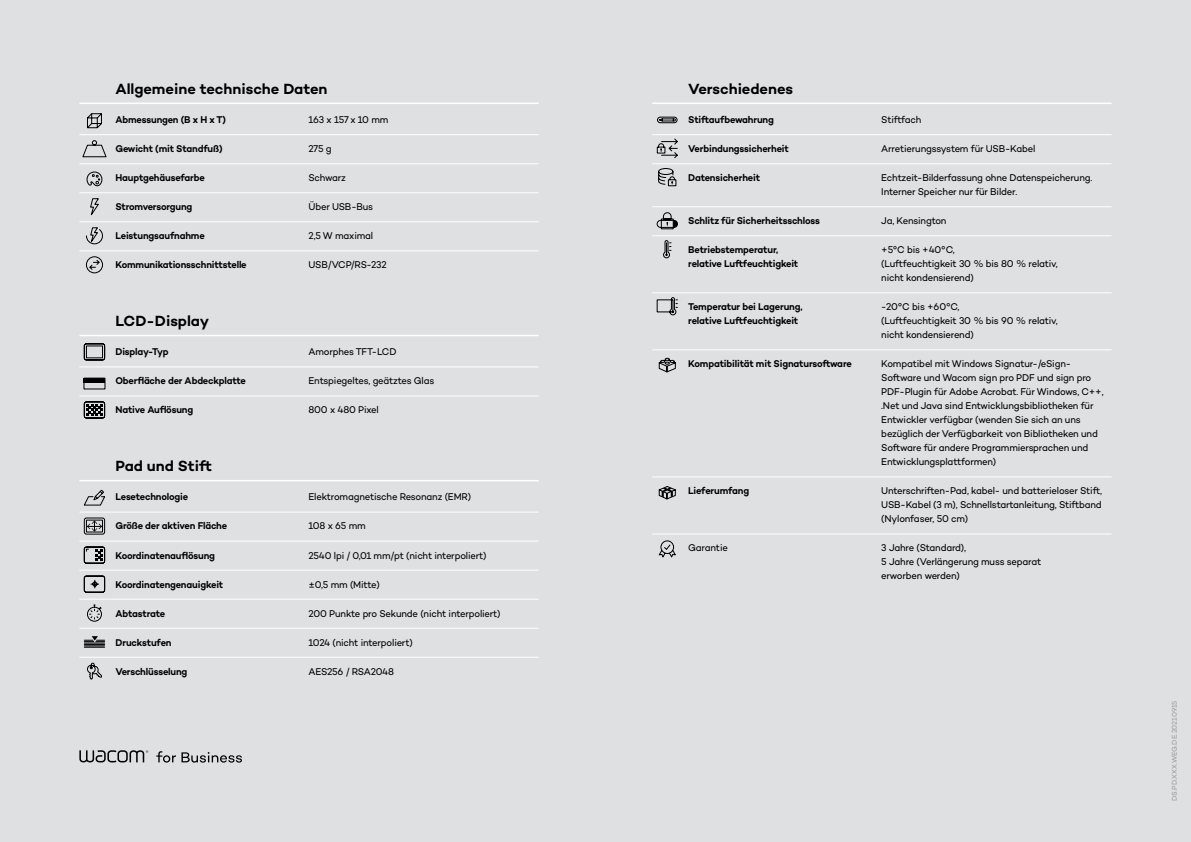
<style>
.page{position:relative;width:1191px;height:842px;background:#dee0e1}
.page>*{position:absolute;margin:0;border:0;box-sizing:border-box;transform-origin:0 0}
.t1{font:600 15px "Campton Wacom";letter-spacing:-.005em;color:#000}
.t2{font:10px/14px "Campton Wacom";letter-spacing:-.02em;color:#000;scale:.95 1}
.t3{font:600 10px "Campton Wacom";letter-spacing:-.015em;color:#000;scale:.95 1}
.t4{font:7px "Campton Wacom";color:#9b9d9d}
</style>
<div class="page">
<svg style="left:79px;top:750px;width:163px;height:13px"></svg>
<hr style="left:79px;top:103px;width:460px;height:1px;background:#fff">
<hr style="left:79px;top:134px;width:460px;height:1px;background:#fff">
<hr style="left:79px;top:163px;width:460px;height:1px;background:#fff">
<hr style="left:79px;top:192px;width:460px;height:1px;background:#fff">
<hr style="left:79px;top:221px;width:460px;height:1px;background:#fff">
<hr style="left:79px;top:251px;width:460px;height:1px;background:#fff">
<hr style="left:79px;top:335px;width:460px;height:1px;background:#fff">
<hr style="left:79px;top:367px;width:460px;height:1px;background:#fff">
<hr style="left:79px;top:396px;width:460px;height:1px;background:#fff">
<hr style="left:79px;top:480px;width:460px;height:1px;background:#fff">
<hr style="left:79px;top:512px;width:460px;height:1px;background:#fff">
<hr style="left:79px;top:541px;width:460px;height:1px;background:#fff">
<hr style="left:79px;top:570px;width:460px;height:1px;background:#fff">
<hr style="left:79px;top:599px;width:460px;height:1px;background:#fff">
<hr style="left:79px;top:628px;width:460px;height:1px;background:#fff">
<hr style="left:79px;top:657px;width:460px;height:1px;background:#fff">
<svg style="left:87px;top:113px;width:15px;height:16px"></svg>
<svg style="left:82px;top:140px;width:25px;height:18px"></svg>
<svg style="left:86px;top:171px;width:17px;height:16px"></svg>
<svg style="left:90px;top:198px;width:9px;height:18px"></svg>
<svg style="left:86px;top:227px;width:17px;height:18px"></svg>
<svg style="left:86px;top:256px;width:17px;height:18px"></svg>
<svg style="left:84px;top:343px;width:21px;height:18px"></svg>
<hr style="left:84px;top:378px;width:21px;height:4px;background:#000">
<svg style="left:84px;top:401px;width:21px;height:18px"></svg>
<svg style="left:84px;top:489px;width:21px;height:17px"></svg>
<div style="left:84px;top:518px;width:21px;height:16px;border:1px solid #000;border-radius:2px"></div>
<svg style="left:88px;top:522px;width:13px;height:8px"></svg>
<div style="left:86px;top:520px;width:17px;height:12px;border:1px solid #000"></div>
<svg style="left:84px;top:546px;width:21px;height:18px"></svg>
<svg style="left:84px;top:575px;width:21px;height:18px"></svg>
<svg style="left:87px;top:604px;width:15px;height:18px"></svg>
<svg style="left:84px;top:636px;width:21px;height:12px"></svg>
<svg style="left:87px;top:662px;width:15px;height:18px"></svg>
<hr style="left:652px;top:103px;width:459px;height:1px;background:#fff">
<hr style="left:652px;top:134px;width:459px;height:1px;background:#fff">
<hr style="left:652px;top:163px;width:459px;height:1px;background:#fff">
<hr style="left:652px;top:206px;width:459px;height:1px;background:#fff">
<hr style="left:652px;top:235px;width:459px;height:1px;background:#fff">
<hr style="left:652px;top:293px;width:459px;height:1px;background:#fff">
<hr style="left:652px;top:350px;width:459px;height:1px;background:#fff">
<hr style="left:652px;top:477px;width:459px;height:1px;background:#fff">
<hr style="left:652px;top:534px;width:459px;height:1px;background:#fff">
<svg style="left:657px;top:116px;width:21px;height:7px"></svg>
<svg style="left:656px;top:138px;width:22px;height:21px"></svg>
<svg style="left:658px;top:168px;width:18px;height:18px"></svg>
<div style="left:657px;top:220px;width:21px;height:8px;border:1px solid #000;border-radius:3px"></div>
<svg style="left:660px;top:212px;width:17px;height:17px"></svg>
<svg style="left:663px;top:240px;width:9px;height:19px"></svg>
<svg style="left:656px;top:297px;width:22px;height:19px"></svg>
<svg style="left:658px;top:358px;width:18px;height:15px"></svg>
<svg style="left:658px;top:486px;width:18px;height:14px"></svg>
<svg style="left:658px;top:540px;width:18px;height:18px"></svg>
<h1 class="t1" style="left:115px;top:79px;width:213px">Allgemeine technische Daten</h1>
<p class="t3" style="left:115px;top:113px;width:118px">Abmessungen (B x H x T)</p>
<p class="t2" style="left:308px;top:112px;width:86px">163 x 157 x 10 mm</p>
<p class="t3" style="left:115px;top:142px;width:114px">Gewicht (mit Standfuß)</p>
<p class="t2" style="left:308px;top:141px;width:26px">275 g</p>
<p class="t3" style="left:115px;top:171px;width:96px">Hauptgehäusefarbe</p>
<p class="t2" style="left:308px;top:170px;width:41px">Schwarz</p>
<p class="t3" style="left:115px;top:200px;width:82px">Stromversorgung</p>
<p class="t2" style="left:308px;top:200px;width:70px">Über USB-Bus</p>
<p class="t3" style="left:115px;top:229px;width:96px">Leistungsaufnahme</p>
<p class="t2" style="left:308px;top:229px;width:70px">2,5 W maximal</p>
<p class="t3" style="left:115px;top:258px;width:140px">Kommunikationsschnittstelle</p>
<p class="t2" style="left:308px;top:258px;width:84px">USB/VCP/RS-232</p>
<h1 class="t1" style="left:115px;top:312px;width:95px">LCD-Display</h1>
<p class="t3" style="left:115px;top:345px;width:57px">Display-Typ</p>
<p class="t2" style="left:308px;top:345px;width:94px">Amorphes TFT-LCD</p>
<p class="t3" style="left:115px;top:374px;width:139px">Oberfläche der Abdeckplatte</p>
<p class="t2" style="left:308px;top:374px;width:134px">Entspiegeltes, geätztes Glas</p>
<p class="t3" style="left:115px;top:404px;width:83px">Native Auflösung</p>
<p class="t2" style="left:308px;top:403px;width:76px">800 x 480 Pixel</p>
<h1 class="t1" style="left:115px;top:457px;width:98px">Pad und Stift</h1>
<p class="t3" style="left:115px;top:491px;width:78px">Lesetechnologie</p>
<p class="t2" style="left:308px;top:490px;width:173px">Elektromagnetische Resonanz (EMR)</p>
<p class="t3" style="left:115px;top:520px;width:119px">Größe der aktiven Fläche</p>
<p class="t2" style="left:308px;top:519px;width:62px">108 x 65 mm</p>
<p class="t3" style="left:115px;top:549px;width:106px">Koordinatenauflösung</p>
<p class="t2" style="left:308px;top:548px;width:189px">2540 lpi / 0,01 mm/pt (nicht interpoliert)</p>
<p class="t3" style="left:115px;top:578px;width:115px">Koordinatengenauigkeit</p>
<p class="t2" style="left:308px;top:577px;width:76px">±0,5 mm (Mitte)</p>
<p class="t3" style="left:115px;top:607px;width:54px">Abtastrate</p>
<p class="t2" style="left:308px;top:606px;width:204px">200 Punkte pro Sekunde (nicht interpoliert)</p>
<p class="t3" style="left:115px;top:636px;width:61px">Druckstufen</p>
<p class="t2" style="left:308px;top:635px;width:111px">1024 (nicht interpoliert)</p>
<p class="t3" style="left:115px;top:665px;width:77px">Verschlüsselung</p>
<p class="t2" style="left:308px;top:664px;width:92px">AES256 / RSA2048</p>
<h1 class="t1" style="left:688px;top:79px;width:106px">Verschiedenes</h1>
<p class="t3" style="left:688px;top:113px;width:92px">Stiftaufbewahrung</p>
<p class="t2" style="left:881px;top:112px;width:44px">Stiftfach</p>
<p class="t3" style="left:688px;top:142px;width:107px">Verbindungssicherheit</p>
<p class="t2" style="left:881px;top:141px;width:164px">Arretierungssystem für USB-Kabel</p>
<p class="t3" style="left:688px;top:171px;width:77px">Datensicherheit</p>
<p class="t2" style="left:881px;top:170px;width:223px">Echtzeit-Bilderfassung ohne Datenspeicherung.<br>Interner Speicher nur für Bilder.</p>
<p class="t3" style="left:688px;top:214px;width:140px">Schlitz für Sicherheitsschloss</p>
<p class="t2" style="left:881px;top:214px;width:70px">Ja, Kensington</p>
<p class="t3" style="left:688px;top:243px;width:96px">Betriebstemperatur,</p>
<p class="t2" style="left:881px;top:243px;width:79px">+5°C bis +40°C,</p>
<p class="t3" style="left:688px;top:257px;width:117px">relative Luftfeuchtigkeit</p>
<p class="t2" style="left:881px;top:257px;width:187px">(Luftfeuchtigkeit 30 % bis 80 % relativ, nicht kondensierend)</p>
<p class="t3" style="left:688px;top:300px;width:122px">Temperatur bei Lagerung,</p>
<p class="t2" style="left:881px;top:300px;width:84px">-20°C bis +60°C,</p>
<p class="t3" style="left:688px;top:314px;width:117px">relative Luftfeuchtigkeit</p>
<p class="t2" style="left:881px;top:314px;width:187px">(Luftfeuchtigkeit 30 % bis 90 % relativ, nicht kondensierend)</p>
<p class="t3" style="left:688px;top:357px;width:174px">Kompatibilität mit Signatursoftware</p>
<p class="t2" style="left:881px;top:357px;width:235px">Kompatibel mit Windows Signatur-/eSign-Software und Wacom sign pro PDF und sign pro PDF-Plugin für Adobe Acrobat. Für Windows, C++, .Net und Java sind Entwicklungsbibliotheken für Entwickler verfügbar (wenden Sie sich an uns bezüglich der Verfügbarkeit von Bibliotheken und Software für andere Programmiersprachen und Entwicklungsplattformen)</p>
<p class="t3" style="left:688px;top:484px;width:66px">Lieferumfang</p>
<p class="t2" style="left:881px;top:484px;width:234px;text-align:justify">Unterschriften-Pad, kabel- und batterieloser Stift, USB-Kabel (3 m), Schnellstartanleitung, Stiftband (Nylonfaser, 50 cm)</p>
<p class="t2" style="left:688px;top:541px;width:43px">Garantie</p>
<p class="t2" style="left:881px;top:541px;width:170px">3 Jahre (Standard),<br>5 Jahre (Verlängerung muss separat erworben werden)</p>
<p class="t4" style="left:1170px;top:801px;width:102px;rotate:-90deg">DS.PD.XXX.WEG.DE.20210915</p>
</div>
